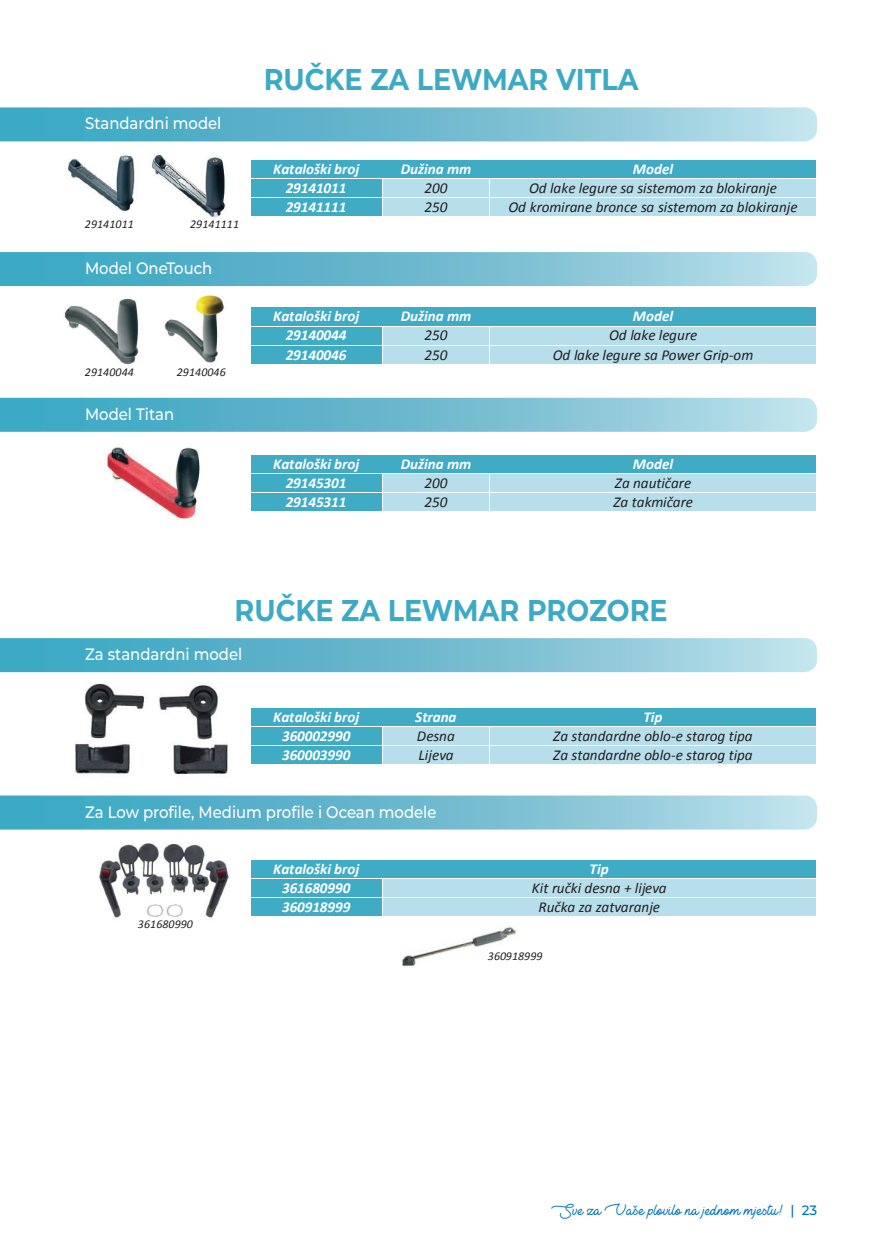
<style>
.page{position:relative;width:881px;height:1255px;background:#fff}
.page>*{position:absolute;margin:0;border:0;box-sizing:border-box;transform-origin:0 0}
.t1{font:700 30px "Montserrat";color:#3daac5;scale:.9 1}
.t2{font:500 16.5px "Montserrat";color:#fff;scale:.9 1}
.t3{font:italic 15.15px "Calibri";color:#231f20}
.t4{font:italic 700 15.15px "Calibri";letter-spacing:-.005em;color:#fff}
.t5{font:15px "Lieto Me";color:#0072bc}
.t6{font:italic 11.85px "Calibri";letter-spacing:.01em;color:#231f20}
.s1{font-family:"Montserrat";font-weight:500;font-size:13.5px}
</style>
<div class="page">
<img style="left:67px;top:155px;width:68px;height:56px">
<img style="left:152px;top:154px;width:73px;height:64px">
<img style="left:56px;top:286px;width:87px;height:79px">
<img style="left:164px;top:295px;width:60px;height:68px">
<img style="left:104px;top:447px;width:96px;height:73px">
<img style="left:75px;top:683px;width:153px;height:91px">
<img style="left:99px;top:843px;width:130px;height:75px">
<img style="left:401px;top:927px;width:117px;height:40px">
<div style="left:251px;top:160px;width:131px;height:18px;background:#3fabc5"></div>
<div style="left:382px;top:160px;width:107px;height:18px;background:#3fabc5"></div>
<div style="left:489px;top:160px;width:327px;height:18px;background:#3fabc5"></div>
<div style="left:251px;top:179px;width:131px;height:18px;background:#3fabc5"></div>
<div style="left:382px;top:179px;width:107px;height:18px;background:#b6dfeb"></div>
<div style="left:490px;top:179px;width:326px;height:18px;background:#b6dfeb"></div>
<div style="left:251px;top:198px;width:131px;height:18px;background:#3fabc5"></div>
<div style="left:382px;top:198px;width:107px;height:18px;background:#b6dfeb"></div>
<div style="left:490px;top:198px;width:326px;height:18px;background:#b6dfeb"></div>
<svg style="left:382px;top:179px;width:1px;height:37px"></svg>
<div style="left:251px;top:307px;width:131px;height:19px;background:#3fabc5"></div>
<div style="left:382px;top:307px;width:107px;height:19px;background:#3fabc5"></div>
<div style="left:489px;top:307px;width:327px;height:19px;background:#3fabc5"></div>
<div style="left:251px;top:326px;width:131px;height:19px;background:#3fabc5"></div>
<div style="left:382px;top:326px;width:107px;height:19px;background:#b6dfeb"></div>
<div style="left:490px;top:326px;width:326px;height:19px;background:#b6dfeb"></div>
<hr style="left:251px;top:326px;width:131px;height:1px;background:#fff">
<hr style="left:383px;top:326px;width:106px;height:1px;background:#fff">
<hr style="left:490px;top:326px;width:326px;height:1px;background:#fff">
<div style="left:251px;top:345px;width:131px;height:19px;background:#3fabc5"></div>
<div style="left:382px;top:345px;width:107px;height:19px;background:#b6dfeb"></div>
<div style="left:490px;top:345px;width:326px;height:19px;background:#b6dfeb"></div>
<hr style="left:251px;top:345px;width:131px;height:1px;background:#fff">
<hr style="left:382px;top:345px;width:107px;height:1px;background:#fff">
<hr style="left:490px;top:345px;width:326px;height:1px;background:#fff">
<svg style="left:382px;top:326px;width:1px;height:38px"></svg>
<div style="left:251px;top:455px;width:131px;height:18px;background:#3fabc5"></div>
<div style="left:382px;top:455px;width:107px;height:18px;background:#3fabc5"></div>
<div style="left:489px;top:455px;width:327px;height:18px;background:#3fabc5"></div>
<div style="left:251px;top:474px;width:131px;height:18px;background:#3fabc5"></div>
<div style="left:382px;top:474px;width:107px;height:18px;background:#b6dfeb"></div>
<div style="left:490px;top:474px;width:326px;height:18px;background:#b6dfeb"></div>
<div style="left:251px;top:493px;width:131px;height:18px;background:#3fabc5"></div>
<div style="left:382px;top:493px;width:107px;height:18px;background:#b6dfeb"></div>
<div style="left:490px;top:493px;width:326px;height:18px;background:#b6dfeb"></div>
<svg style="left:382px;top:474px;width:1px;height:37px"></svg>
<div style="left:251px;top:708px;width:131px;height:18px;background:#3fabc5"></div>
<div style="left:382px;top:708px;width:107px;height:18px;background:#3fabc5"></div>
<div style="left:489px;top:708px;width:327px;height:18px;background:#3fabc5"></div>
<div style="left:251px;top:727px;width:131px;height:18px;background:#3fabc5"></div>
<div style="left:382px;top:727px;width:107px;height:18px;background:#b6dfeb"></div>
<div style="left:490px;top:727px;width:326px;height:18px;background:#b6dfeb"></div>
<div style="left:251px;top:746px;width:131px;height:18px;background:#3fabc5"></div>
<div style="left:382px;top:746px;width:107px;height:18px;background:#b6dfeb"></div>
<div style="left:490px;top:746px;width:326px;height:18px;background:#b6dfeb"></div>
<svg style="left:382px;top:727px;width:1px;height:37px"></svg>
<div style="left:251px;top:860px;width:131px;height:18px;background:#3fabc5"></div>
<div style="left:382px;top:860px;width:434px;height:18px;background:#3fabc5"></div>
<div style="left:251px;top:879px;width:131px;height:18px;background:#3fabc5"></div>
<div style="left:382px;top:879px;width:434px;height:18px;background:#b6dfeb"></div>
<div style="left:251px;top:897px;width:131px;height:19px;background:#3fabc5"></div>
<div style="left:382px;top:897px;width:434px;height:19px;background:#b6dfeb"></div>
<hr style="left:251px;top:897px;width:131px;height:1px;background:#fff">
<hr style="left:382px;top:897px;width:434px;height:1px;background:#fff">
<svg style="left:382px;top:879px;width:1px;height:37px"></svg>
<svg style="left:0;top:107px;width:816px;height:34px;background:#74bdd2"></svg>
<svg style="left:0;top:252px;width:816px;height:34px;background:#72bdd2"></svg>
<svg style="left:0;top:398px;width:816px;height:34px;background:#73bdd2"></svg>
<svg style="left:0;top:638px;width:816px;height:34px;background:#72bdd2"></svg>
<svg style="left:0;top:795px;width:816px;height:34px;background:#74bed2"></svg>
<p class="t2" style="left:85px;top:113px;width:153px">Standardni model</p>
<p class="t6" style="left:85px;top:216px;width:50px">29141011</p>
<p class="t6" style="left:190px;top:216px;width:50px">29141111</p>
<p class="t2" style="left:85px;top:257px;width:143px">Model OneTouch</p>
<p class="t6" style="left:85px;top:363px;width:50px">29140044</p>
<p class="t6" style="left:177px;top:363px;width:50px">29140046</p>
<p class="t2" style="left:85px;top:403px;width:100px">Model Titan</p>
<h1 class="t1" style="left:263px;top:59px;width:418px">RUČ KE ZA LEWMAR VITLA</h1>
<p class="t4" style="left:273px;top:158px;width:88px">Kataloški broj</p>
<p class="t4" style="left:400px;top:158px;width:72px">Dužina mm</p>
<p class="t4" style="left:632px;top:158px;width:42px">Model</p>
<p class="t4" style="left:285px;top:177px;width:62px">29141011</p>
<p class="t3" style="left:424px;top:177px;width:24px">200</p>
<p class="t3" style="left:529px;top:177px;width:249px">Od lake legure sa sistemom za blokiranje</p>
<p class="t4" style="left:285px;top:196px;width:62px">29141111</p>
<p class="t3" style="left:424px;top:196px;width:24px">250</p>
<p class="t3" style="left:508px;top:196px;width:291px">Od kromirane bronce sa sistemom za blokiranje</p>
<p class="t4" style="left:273px;top:305px;width:88px">Kataloški broj</p>
<p class="t4" style="left:400px;top:305px;width:72px">Dužina mm</p>
<p class="t4" style="left:632px;top:305px;width:42px">Model</p>
<p class="t4" style="left:285px;top:325px;width:62px">29140044</p>
<p class="t3" style="left:424px;top:325px;width:24px">250</p>
<p class="t3" style="left:609px;top:325px;width:90px">Od lake legure</p>
<p class="t4" style="left:285px;top:344px;width:62px">29140046</p>
<p class="t3" style="left:424px;top:344px;width:24px">250</p>
<p class="t3" style="left:552px;top:344px;width:202px">Od lake legure sa Power Grip-om</p>
<p class="t4" style="left:273px;top:453px;width:88px">Kataloški broj</p>
<p class="t4" style="left:400px;top:453px;width:72px">Dužina mm</p>
<p class="t4" style="left:632px;top:453px;width:42px">Model</p>
<p class="t4" style="left:285px;top:472px;width:62px">29145301</p>
<p class="t3" style="left:424px;top:472px;width:24px">200</p>
<p class="t3" style="left:614px;top:472px;width:78px">Za nautičare</p>
<p class="t4" style="left:285px;top:491px;width:62px">29145311</p>
<p class="t3" style="left:424px;top:491px;width:24px">250</p>
<p class="t3" style="left:613px;top:491px;width:81px">Za takmičare</p>
<h1 class="t1" style="left:234px;top:590px;width:482px">RUČ KE ZA LEWMAR PROZORE</h1>
<p class="t2" style="left:85px;top:643px;width:176px">Za standardni model</p>
<p class="t4" style="left:273px;top:706px;width:88px">Kataloški broj</p>
<p class="t4" style="left:415px;top:706px;width:43px">Strana</p>
<p class="t4" style="left:643px;top:706px;width:21px">Tip</p>
<p class="t4" style="left:282px;top:725px;width:70px">360002990</p>
<p class="t3" style="left:417px;top:725px;width:39px">Desna</p>
<p class="t3" style="left:553px;top:725px;width:201px">Za standardne oblo-e starog tipa</p>
<p class="t4" style="left:282px;top:744px;width:70px">360003990</p>
<p class="t3" style="left:418px;top:744px;width:37px">Lijeva</p>
<p class="t3" style="left:553px;top:744px;width:201px">Za standardne oblo-e starog tipa</p>
<p class="t2" style="left:85px;top:800px;width:392px">Za Low profile, Medium profile i Ocean modele</p>
<p class="t6" style="left:138px;top:915px;width:56px">361680990</p>
<p class="t4" style="left:273px;top:858px;width:88px">Kataloški broj</p>
<p class="t4" style="left:589px;top:858px;width:21px">Tip</p>
<p class="t4" style="left:282px;top:877px;width:70px">361680990</p>
<p class="t3" style="left:531px;top:877px;width:136px">Kit ručki desna + lijeva</p>
<p class="t4" style="left:282px;top:896px;width:70px">360918999</p>
<p class="t3" style="left:538px;top:896px;width:123px">Ručka za zatvaranje</p>
<p class="t6" style="left:488px;top:947px;width:56px">360918999</p>
<p class="t5" style="left:551px;top:1200px;width:267px">Sve za Vaše plovilo na jednom mjestu! <span class="s1">| 23</span></p>
</div>
